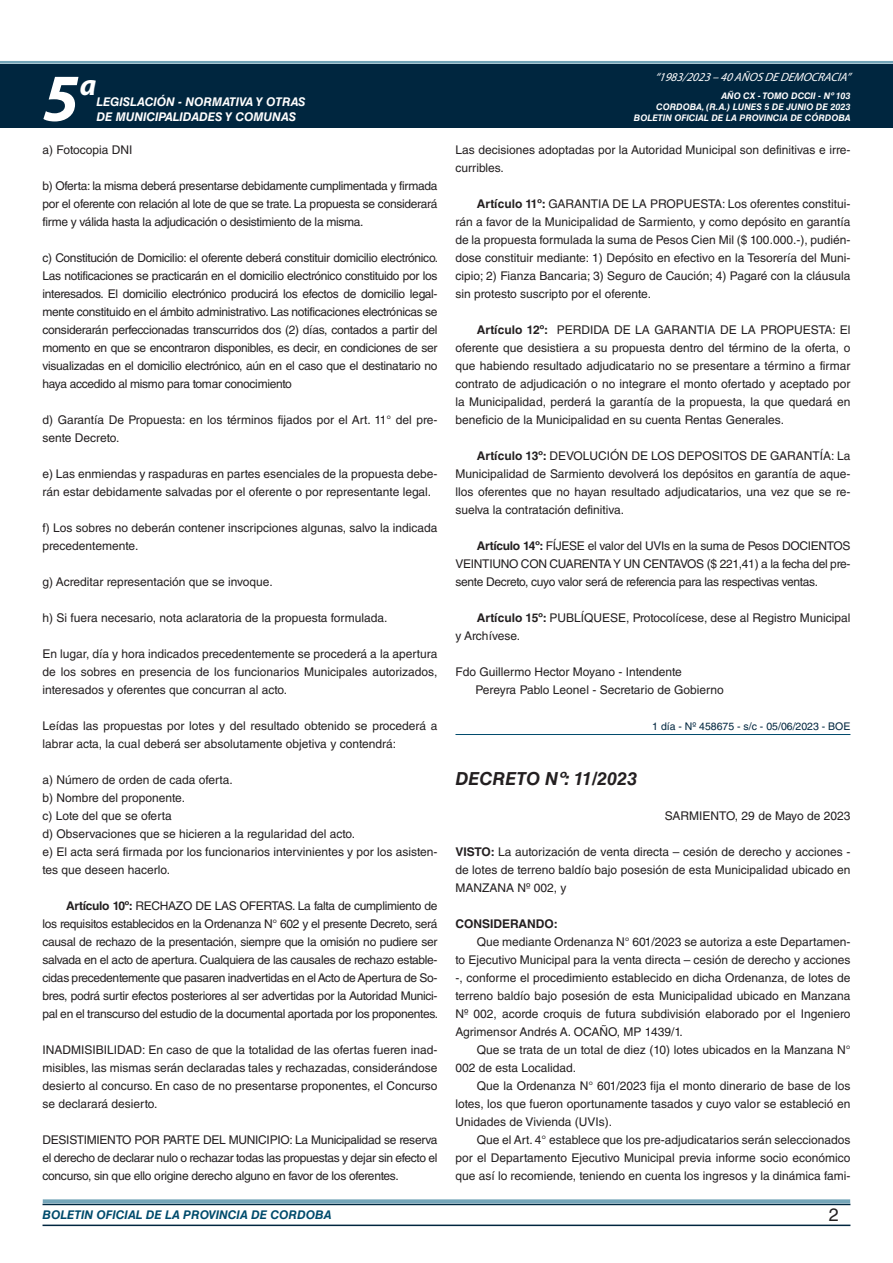
<style>
.page{position:relative;width:893px;height:1263px;background:#fff}
.page>*{position:absolute;margin:0;border:0;box-sizing:border-box;transform-origin:0 0}
.t1{font:italic 700 67.5px "Myriad Pro";color:#fff}
.t2{font:italic 700 30px "Myriad Pro";color:#fff}
.NOMBRE_DE_MINISTERIO{font:italic 700 18px "Helvetica LT Std";color:#231f20}
.t3{font:18px "Helvetica LT Std";color:#231f20}
.BASE{font:12px/18px "Helvetica LT Std";color:#231f20;text-align:justify}
.t4{font:italic 700 12px "Helvetica LT Std";color:#fff}
.t5{font:italic 700 12px "Helvetica LT Std";color:#004b6c}
.t6{font:italic 12px "Myriad Pro";color:#fff}
.FECHA{font:12px "Helvetica LT Std";color:#231f20}
.BASE-2{font:700 12px "Helvetica LT Std";color:#231f20}
.FECHA_DE_VENCIMIENTO{font:10.5px "Helvetica LT Std";color:#00263f}
.t7{font:italic 700 9px/10.8px "Helvetica LT Std";color:#fff;text-align:right}
.s1{font-weight:700}
</style>
<div class="page">
<div style="left:0;top:61px;width:893px;height:6px;background:#fff;opacity:.75"></div>
<div style="left:0;top:64px;width:893px;height:64px;background:#00263f"></div>
<hr style="left:43px;top:1224px;width:807px;height:2px;background:#00263f">
<div style="left:42px;top:1198px;width:809px;height:8px;background:#fff;opacity:.75"></div>
<hr style="left:455px;top:734px;width:395px;height:1px;background:#004b6c">
<h1 class="t1" style="left:43px;top:54px;width:38px">5</h1>
<h2 class="t2" style="left:80px;top:66px;width:18px">a</h2>
<p class="t4" style="left:96px;top:95px;width:211px">LEGISLACIÓN - NORMATIVA Y OTRAS</p>
<p class="t4" style="left:96px;top:109px;width:201px">DE MUNICIPALIDADES Y COMUNAS</p>
<p class="BASE" style="left:43px;top:141px;width:92px">a) Fotocopia DNI</p>
<p class="BASE" style="left:43px;top:177px;width:396px">b) Oferta: la misma deberá presentarse debidamente cumplimentada y firmada por el oferente con relación al lote de que se trate. La propuesta se considerará firme y válida hasta la adjudicación o desistimiento de la misma.</p>
<p class="BASE" style="left:43px;top:249px;width:397px">c) Constitución de Domicilio: el oferente deberá constituir domicilio electrónico.<br>Las notificaciones se practicarán en el domicilio electrónico constituido por los interesados. El domicilio electrónico producirá los efectos de domicilio legal&shy;mente constituido en el ámbito administrativo. Las notificaciones electrónicas se considerarán perfeccionadas transcurridos dos (2) días, contados a partir del momento en que se encontraron disponibles, es decir, en condiciones de ser visualizadas en el domicilio electrónico, aún en el caso que el destinatario no haya accedido al mismo para tomar conocimiento</p>
<p class="BASE" style="left:43px;top:411px;width:396px">d) Garantía De Propuesta: en los términos fijados por el Art. 11° del pre&shy;sente Decreto.</p>
<p class="BASE" style="left:43px;top:465px;width:396px">e) Las enmiendas y raspaduras en partes esenciales de la propuesta debe&shy;rán estar debidamente salvadas por el oferente o por representante legal.</p>
<p class="BASE" style="left:43px;top:519px;width:396px">f) Los sobres no deberán contener inscripciones algunas, salvo la indicada precedentemente.</p>
<p class="BASE" style="left:43px;top:573px;width:232px">g) Acreditar representación que se invoque.</p>
<p class="BASE" style="left:43px;top:609px;width:346px">h) Si fuera necesario, nota aclaratoria de la propuesta formulada.</p>
<p class="BASE" style="left:43px;top:645px;width:396px">En lugar, día y hora indicados precedentemente se procederá a la apertura de los sobres en presencia de los funcionarios Municipales autorizados, interesados y oferentes que concurran al acto.</p>
<p class="BASE" style="left:43px;top:717px;width:396px">Leídas las propuestas por lotes y del resultado obtenido se procederá a labrar acta, la cual deberá ser absolutamente objetiva y contendrá:</p>
<p class="BASE" style="left:43px;top:771px;width:192px">a) Número de orden de cada oferta.</p>
<p class="BASE" style="left:43px;top:789px;width:144px">b) Nombre del proponente.</p>
<p class="BASE" style="left:43px;top:807px;width:131px">c) Lote del que se oferta</p>
<p class="BASE" style="left:43px;top:825px;width:314px">d) Observaciones que se hicieren a la regularidad del acto.</p>
<p class="BASE" style="left:43px;top:843px;width:396px">e) El acta será firmada por los funcionarios intervinientes y por los asisten&shy;tes que deseen hacerlo.</p>
<p class="BASE" style="left:43px;top:897px;width:397px;text-indent:24px"><span class="s1">Artículo 10º:</span> RECHAZO DE LAS OFERTAS. La falta de cumplimiento de los requisitos establecidos en la Ordenanza N° 602 y el presente Decreto, será causal de rechazo de la presentación, siempre que la omisión no pudiere ser salvada en el acto de apertura. Cualquiera de las causales de rechazo estable&shy;cidas precedentemente que pasaren inadvertidas en el Acto de Apertura de So&shy;bres, podrá surtir efectos posteriores al ser advertidas por la Autoridad Munici&shy;pal en el transcurso del estudio de la documental aportada por los proponentes.</p>
<p class="BASE" style="left:43px;top:1041px;width:396px">INADMISIBILIDAD: En caso de que la totalidad de las ofertas fueren inad&shy;misibles, las mismas serán declaradas tales y rechazadas, considerándose desierto al concurso. En caso de no presentarse proponentes, el Concurso se declarará desierto.</p>
<p class="BASE" style="left:43px;top:1131px;width:396px">DESISTIMIENTO POR PARTE DEL MUNICIPIO: La Municipalidad se reserva el derecho de declarar nulo o rechazar todas las propuestas y dejar sin efecto el concurso, sin que ello origine derecho alguno en favor de los oferentes.</p>
<p class="t6" style="left:655px;top:70px;width:197px">“ 1983/2023 – 40 AÑOS DE DEMOCRACIA”</p>
<p class="t7" style="left:634px;top:91px;width:218px">AÑO CX - TOMO DCCII - Nº 103<br>CORDOBA, (R.A.) LUNES 5 DE JUNIO DE 2023<br>BOLETIN OFICIAL DE LA PROVINCIA DE CÓRDOBA</p>
<p class="BASE" style="left:455px;top:141px;width:396px">Las decisiones adoptadas por la Autoridad Municipal son definitivas e irre&shy;curribles.</p>
<p class="BASE" style="left:455px;top:195px;width:396px;text-indent:21px"><span class="s1">Artículo 11º:</span> GARANTIA DE LA PROPUESTA: Los oferentes constitui&shy;rán a favor de la Municipalidad de Sarmiento, y como depósito en garantía de la propuesta formulada la suma de Pesos Cien Mil ($ 100.000.-), pudién&shy;dose constituir mediante: 1) Depósito en efectivo en la Tesorería del Muni&shy;cipio; 2) Fianza Bancaria; 3) Seguro de Caución; 4) Pagaré con la cláusula sin protesto suscripto por el oferente.</p>
<p class="BASE" style="left:455px;top:321px;width:396px;text-indent:21px"><span class="s1">Artículo 12º:</span> PERDIDA DE LA GARANTIA DE LA PROPUESTA: El oferente que desistiera a su propuesta dentro del término de la oferta, o que habiendo resultado adjudicatario no se presentare a término a firmar contrato de adjudicación o no integrare el monto ofertado y aceptado por la Municipalidad, perderá la garantía de la propuesta, la que quedará en beneficio de la Municipalidad en su cuenta Rentas Generales.</p>
<p class="BASE" style="left:455px;top:447px;width:396px;text-indent:21px"><span class="s1">Artículo 13º:</span> DEVOLUCIÓN DE LOS DEPOSITOS DE GARANTÍA: La Municipalidad de Sarmiento devolverá los depósitos en garantía de aque&shy;llos oferentes que no hayan resultado adjudicatarios, una vez que se re&shy;suelva la contratación definitiva.</p>
<p class="BASE" style="left:455px;top:537px;width:396px;text-indent:21px"><span class="s1">Artículo 14º:</span> FÍJESE el valor del UVIs en la suma de Pesos DOCIENTOS VEINTIUNO CON CUARENTA Y UN CENTAVOS ($ 221,41) a la fecha del pre&shy;sente Decreto, cuyo valor será de referencia para las respectivas ventas.</p>
<p class="BASE" style="left:455px;top:609px;width:396px;text-indent:21px"><span class="s1">Artículo 15º:</span> PUBLÍQUESE, Protocolícese, dese al Registro Municipal y Archívese.</p>
<p class="BASE" style="left:455px;top:663px;width:228px">Fdo Guillermo Hector Moyano - Intendente</p>
<p class="BASE" style="left:475px;top:681px;width:250px">Pereyra Pablo Leonel - Secretario de Gobierno</p>
<p class="FECHA_DE_VENCIMIENTO" style="left:652px;top:720px;width:200px">1 día - Nº 458675 - s/c - 05/06/2023 - BOE</p>
<p class="NOMBRE_DE_MINISTERIO" style="left:455px;top:768px;width:183px">DECRETO Nº: 11/2023</p>
<p class="FECHA" style="left:665px;top:809px;width:187px">SARMIENTO, 29 de Mayo de 2023</p>
<p class="BASE" style="left:455px;top:843px;width:396px"><span class="s1">VISTO:</span> La autorización de venta directa – cesión de derecho y acciones - de lotes de terreno baldío bajo posesión de esta Municipalidad ubicado en MANZANA Nº 002, y</p>
<p class="BASE-2" style="left:455px;top:916px;width:104px">CONSIDERANDO:</p>
<p class="BASE" style="left:455px;top:933px;width:396px;text-indent:21px">Que mediante Ordenanza N° 601/2023 se autoriza a este Departamen&shy;to Ejecutivo Municipal para la venta directa – cesión de derecho y acciones -, conforme el procedimiento establecido en dicha Ordenanza, de lotes de terreno baldío bajo posesión de esta Municipalidad ubicado en Manzana Nº 002, acorde croquis de futura subdivisión elaborado por el Ingeniero Agrimensor Andrés A. OCAÑO, MP 1439/1.</p>
<p class="BASE" style="left:455px;top:1041px;width:396px;text-indent:21px">Que se trata de un total de diez (10) lotes ubicados en la Manzana N°<br>002 de esta Localidad.</p>
<p class="BASE" style="left:455px;top:1077px;width:396px;text-indent:21px">Que la Ordenanza N° 601/2023 fija el monto dinerario de base de los lotes, los que fueron oportunamente tasados y cuyo valor se estableció en Unidades de Vivienda (UVIs).</p>
<p class="BASE" style="left:455px;top:1131px;width:396px;text-indent:21px">Que el Art. 4° establece que los pre-adjudicatarios serán seleccionados por el Departamento Ejecutivo Municipal previa informe socio económico que así lo recomiende, teniendo en cuenta los ingresos y la dinámica fami-</p>
<p class="t5" style="left:43px;top:1208px;width:290px">BOLETIN OFICIAL DE LA PROVINCIA DE CORDOBA</p>
<p class="t3" style="left:829px;top:1204px;width:12px">2</p>
</div>
